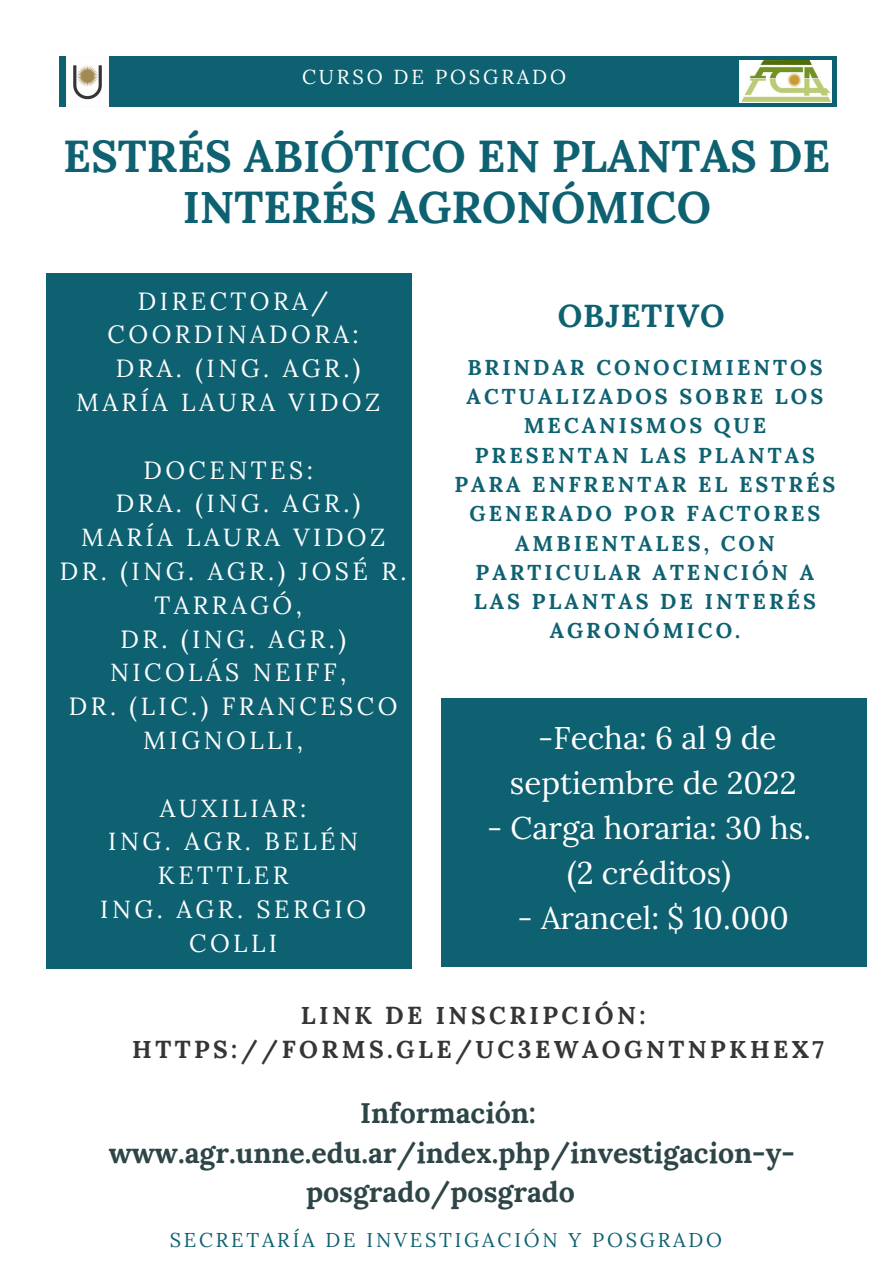
<style>
.page{position:relative;width:894px;height:1264px;background:#fff}
.page>*{position:absolute;margin:0;border:0;box-sizing:border-box;transform-origin:0 0}
.t1{font:700 44.55px/51.8px "Lora";color:#0e6171;text-align:center}
.t2{font:700 31.95px "Lora";letter-spacing:.03em;color:#0e6171}
.t3{font:31.2px/45px "Lora";color:#fff;text-align:center}
.t4{font:700 28.5px "Lora";color:#2d4547}
.t5{font:24.9px "Lora";letter-spacing:.14em;color:#fff}
.t6{font:700 24.45px/33.8px "Lora";letter-spacing:.14em;color:#373435;text-align:center}
.t7{font:700 21.45px/29.2px "Lora";letter-spacing:.14em;color:#0e6171;text-align:center}
.t8{font:20.1px "Lora";letter-spacing:.14em;color:#fff}
.t9{font:19.95px "Lora";letter-spacing:.14em;color:#0e6171}
</style>
<div class="page">
<div style="left:59px;top:56px;width:777px;height:51px;background:#0e6171"></div>
<div style="left:47px;top:274px;width:364px;height:694px;background:#0e6171"></div>
<img style="left:67px;top:57px;width:41px;height:49px">
<img style="left:739px;top:60px;width:92px;height:42px">
<div style="left:441px;top:698px;width:425px;height:268px;background:#0e6171"></div>
<p class="t8" style="left:302px;top:64px;width:265px">CURSO DE POSGRADO</p>
<h1 class="t1" style="left:63px;top:129px;width:768px">ESTRÉS ABIÓTICO EN PLANTAS DE<br>INTERÉS AGRONÓMICO</h1>
<p class="t5" style="left:138px;top:284px;width:192px">DIRECTORA/</p>
<p class="t5" style="left:108px;top:318px;width:252px">COORDINADORA:</p>
<p class="t5" style="left:116px;top:352px;width:246px">DRA. (ING. AGR.)</p>
<p class="t5" style="left:76px;top:386px;width:306px">MARÍA LAURA VIDOZ</p>
<p class="t5" style="left:143px;top:453px;width:171px">DOCENTES:</p>
<p class="t5" style="left:116px;top:487px;width:246px">DRA. (ING. AGR.)</p>
<p class="t5" style="left:81px;top:521px;width:306px">MARÍA LAURA VIDOZ</p>
<p class="t5" style="left:60px;top:555px;width:348px">DR. (ING. AGR.) JOSÉ R.</p>
<p class="t5" style="left:154px;top:588px;width:149px">TARRAGÓ,</p>
<p class="t5" style="left:120px;top:622px;width:227px">DR. (ING. AGR.)</p>
<p class="t5" style="left:110px;top:656px;width:238px">NICOLÁS NEIFF,</p>
<p class="t5" style="left:69px;top:690px;width:330px">DR. (LIC.) FRANCESCO</p>
<p class="t5" style="left:143px;top:724px;width:161px">MIGNOLLI,</p>
<p class="t5" style="left:160px;top:791px;width:148px">AUXILIAR:</p>
<p class="t5" style="left:108px;top:825px;width:251px">ING. AGR. BELÉN</p>
<p class="t5" style="left:158px;top:859px;width:132px">KETTLER</p>
<p class="t5" style="left:100px;top:892px;width:267px">ING. AGR. SERGIO</p>
<p class="t5" style="left:189px;top:926px;width:89px">COLLI</p>
<p class="t2" style="left:557px;top:295px;width:168px">OBJETIVO</p>
<p class="t7" style="left:454px;top:352px;width:382px">BRINDAR CONOCIMIENTOS<br>ACTUALIZADOS SOBRE LOS<br>MECANISMOS QUE<br>PRESENTAN LAS PLANTAS<br>PARA ENFRENTAR EL ESTRÉS<br>GENERADO POR FACTORES<br>AMBIENTALES, CON<br>PARTICULAR ATENCIÓN A<br>LAS PLANTAS DE INTERÉS<br>AGRONÓMICO.</p>
<p class="t3" style="left:510px;top:715px;width:288px">-Fecha: 6 al 9 de septiembre de 2022</p>
<p class="t3" style="left:487px;top:805px;width:325px">- Carga horaria: 30 hs. (2 créditos)</p>
<p class="t3" style="left:517px;top:895px;width:273px">- Arancel: $ 10.000</p>
<p class="t6" style="left:132px;top:998px;width:693px">LINK DE INSCRIPCIÓN:<br>HTTPS://FORMS.GLE/UC3EWAOGNTNPKHEX7</p>
<p class="t4" style="left:360px;top:1094px;width:177px">Información:</p>
<p class="t4" style="left:109px;top:1133px;width:687px">www.agr.unne.edu.ar/index.php/investigacion-y-</p>
<p class="t4" style="left:306px;top:1173px;width:270px">posgrado/posgrado</p>
<p class="t9" style="left:170px;top:1226px;width:553px">SECRETARÍA DE INVESTIGACIÓN Y POSGRADO</p>
</div>
